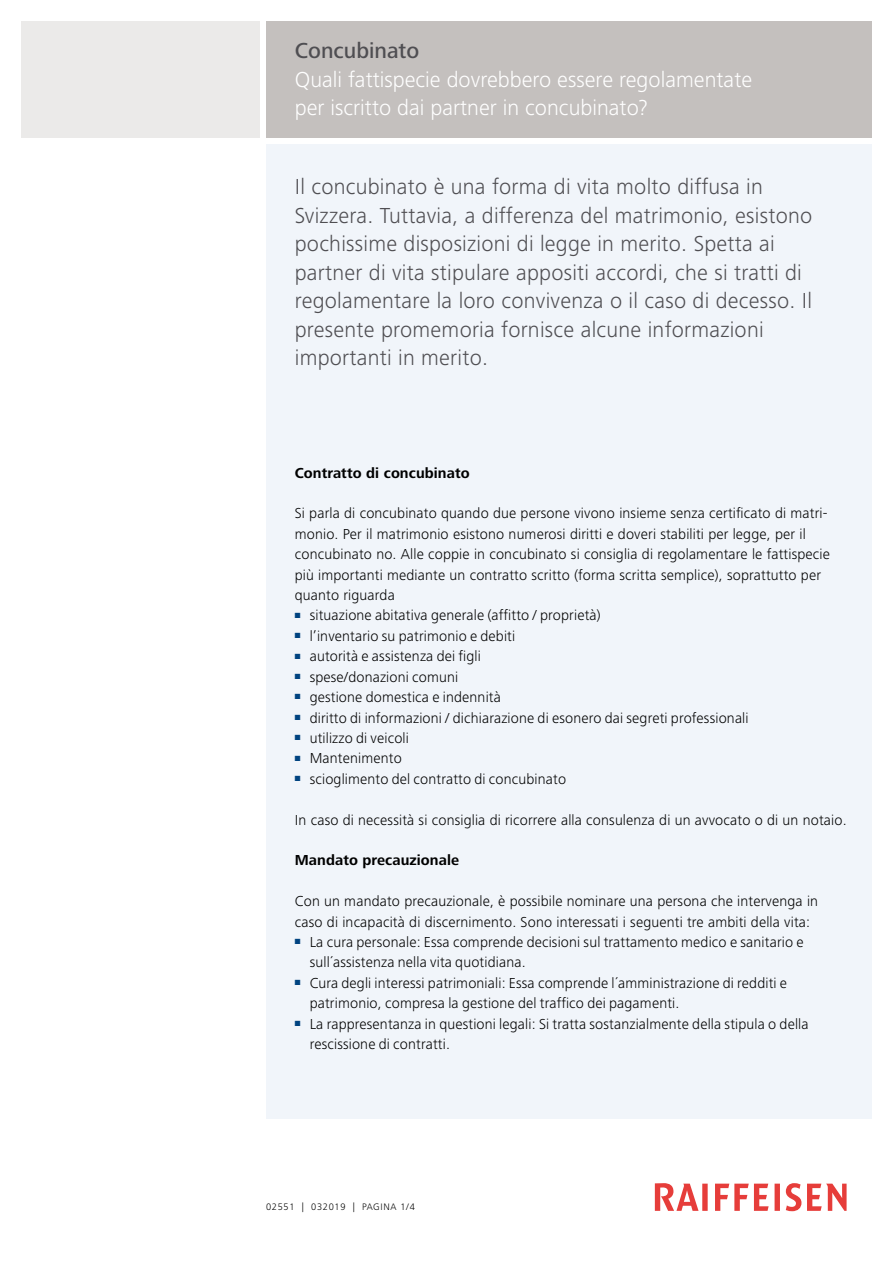
<style>
.page{position:relative;width:893px;height:1263px;background:#fff}
.page>*{position:absolute;margin:0;border:0;box-sizing:border-box;transform-origin:0 0}
.t1{font:300 22.5px/28.5px "Frutiger Next LT";letter-spacing:.01em;color:#4f4e52}
.t2{font:300 22.5px/28.5px "Frutiger Next LT";color:#fff}
.t3{font:500 22.5px "Frutiger Next LT";color:#4f4e52}
.t4{font:300 15px/20.4px "Frutiger Next LT";letter-spacing:.01em;color:#000}
.t5{font:700 15px "Frutiger Next LT";letter-spacing:.005em;color:#000}
.t6{font:300 9.75px "Frutiger Next LT";letter-spacing:.07em;color:#000}
</style>
<div class="page">
<div style="left:266px;top:144px;width:606px;height:975px;background:#f1f5fa"></div>
<div style="left:21px;top:21px;width:239px;height:117px;background:#ebeae9"></div>
<div style="left:266px;top:21px;width:606px;height:117px;background:#c4c0be"></div>
<svg style="left:655px;top:1183px;width:192px;height:28px"></svg>
<h1 class="t3" style="left:295px;top:38px;width:126px">Concubinato</h1>
<h1 class="t2" style="left:295px;top:65px;width:459px">Quali fattispecie dovrebbero essere regolamentate per iscritto dai partner in concubinato?</h1>
<p class="t1" style="left:295px;top:173px;width:519px">Il concubinato è una forma di vita molto diffusa in Svizzera. Tuttavia, a differenza del matrimonio, esistono pochissime disposizioni di legge in merito. Spetta ai partner di vita stipulare appositi accordi, che si tratti di regolamentare la loro convivenza o il caso di decesso. Il presente promemoria fornisce alcune informazioni importanti in merito.</p>
<p class="t5" style="left:295px;top:464px;width:176px">Contratto di concubinato</p>
<p class="t4" style="left:295px;top:503px;width:537px">Si parla di concubinato quando due persone vivono insieme senza certificato di matri&shy;monio. Per il matrimonio esistono numerosi diritti e doveri stabiliti per legge, per il concubinato no. Alle coppie in concubinato si consiglia di regolamentare le fattispecie più importanti mediante un contratto scritto (forma scritta semplice), soprattutto per quanto riguarda</p>
<p class="t4" style="left:295px;top:605px;width:307px"><sup>■</sup> situazione abitativa generale (affitto / proprietà)</p>
<p class="t4" style="left:295px;top:626px;width:222px"><sup>■</sup> l’inventario su patrimonio e debiti</p>
<p class="t4" style="left:295px;top:646px;width:188px"><sup>■</sup> autorità e assistenza dei figli</p>
<p class="t4" style="left:295px;top:666px;width:165px"><sup>■</sup> spese/donazioni comuni</p>
<p class="t4" style="left:295px;top:687px;width:208px"><sup>■</sup> gestione domestica e indennità</p>
<p class="t4" style="left:295px;top:707px;width:455px"><sup>■</sup> diritto di informazioni / dichiarazione di esonero dai segreti professionali</p>
<p class="t4" style="left:295px;top:728px;width:116px"><sup>■</sup> utilizzo di veicoli</p>
<p class="t4" style="left:295px;top:748px;width:108px"><sup>■</sup> Mantenimento</p>
<p class="t4" style="left:295px;top:769px;width:273px"><sup>■</sup> scioglimento del contratto di concubinato</p>
<p class="t4" style="left:295px;top:809px;width:553px">In caso di necessità si consiglia di ricorrere alla consulenza di un avvocato o di un notaio.</p>
<p class="t5" style="left:295px;top:852px;width:166px">Mandato precauzionale</p>
<p class="t4" style="left:295px;top:891px;width:525px">Con un mandato precauzionale, è possibile nominare una persona che intervenga in caso di incapacità di discernimento. Sono interessati i seguenti tre ambiti della vita:</p>
<p class="t4" style="left:310px;top:932px;width:495px;text-indent:-15px"><sup>■</sup> La cura personale: Essa comprende decisioni sul trattamento medico e sanitario e sull´assistenza nella vita quotidiana.</p>
<p class="t4" style="left:310px;top:973px;width:479px;text-indent:-15px"><sup>■</sup> Cura degli interessi patrimoniali: Essa comprende l´amministrazione di redditi e patrimonio, compresa la gestione del traffico dei pagamenti.</p>
<p class="t4" style="left:310px;top:1013px;width:500px;text-indent:-15px"><sup>■</sup> La rappresentanza in questioni legali: Si tratta sostanzialmente della stipula o della rescissione di contratti.</p>
<p class="t6" style="left:266px;top:1202px;width:150px">02551 | 032019 | PAGINA 1/4</p>
</div>
